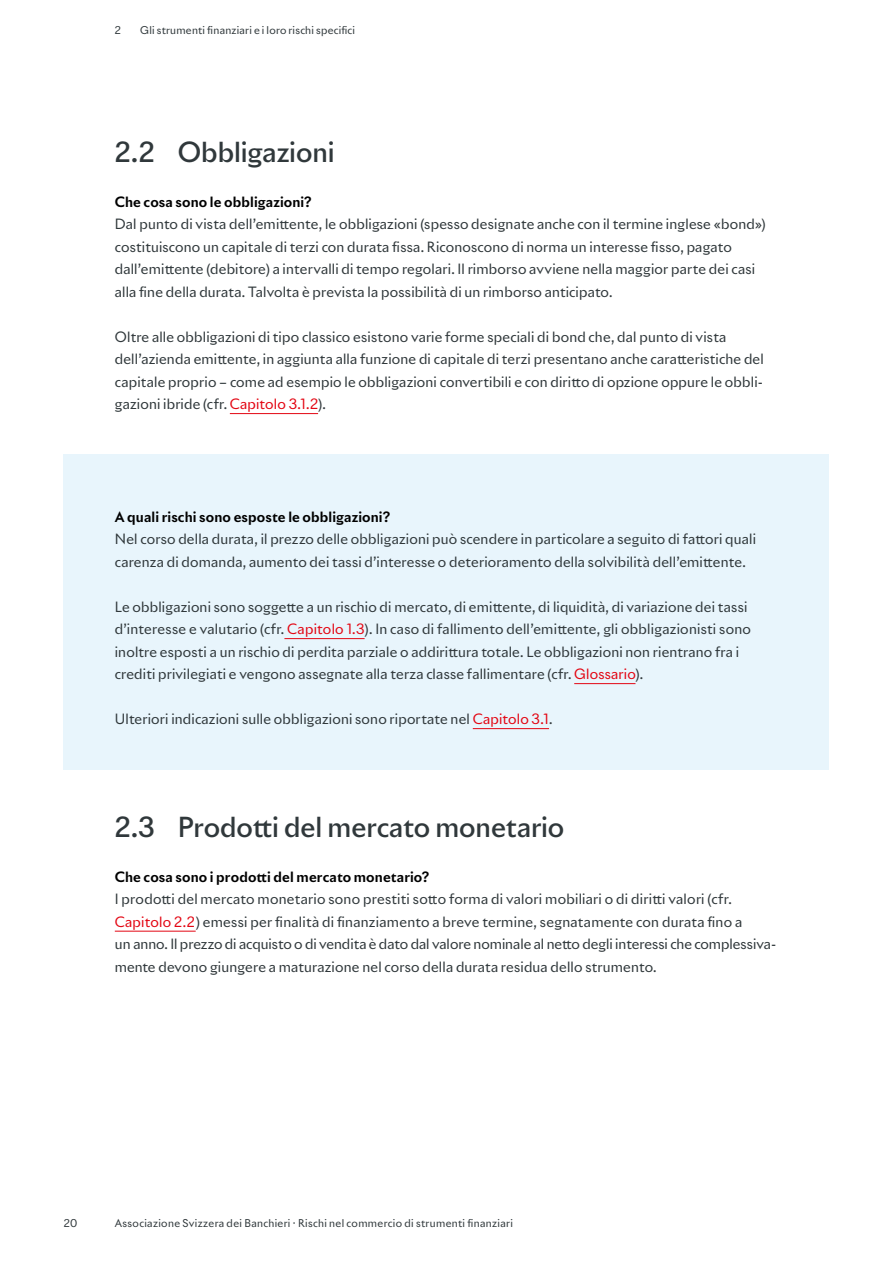
<style>
.page{position:relative;width:893px;height:1263px;background:#fff}
.page>*{position:absolute;margin:0;border:0;box-sizing:border-box;transform-origin:0 0}
.t1{font:500 27px "Riviera Nights";letter-spacing:-.005em;color:#30383b}
.t2{font:13.8px/22.5px "Riviera Nights";letter-spacing:.015em;color:#30383b}
.t3{font:700 13.8px "Riviera Nights";letter-spacing:.01em;color:#000}
.t4{font:10.5px "Riviera Nights";letter-spacing:.03em;color:#30383b}
.s1{color:#e30613}
</style>
<div class="page">
<hr style="left:115px;top:931px;width:81px;height:1px;background:#e30613">
<div style="left:64px;top:454px;width:765px;height:315px;background:#e8f5fc"></div>
<hr style="left:284px;top:638px;width:81px;height:1px;background:#e30613">
<hr style="left:574px;top:683px;width:61px;height:1px;background:#e30613">
<hr style="left:473px;top:728px;width:76px;height:1px;background:#e30613">
<hr style="left:230px;top:413px;width:88px;height:1px;background:#e30613">
<p class="t4" style="left:115px;top:23px;width:8px">2</p>
<p class="t4" style="left:140px;top:23px;width:216px">Gli strumenti finanziari e i loro rischi specifici</p>
<h1 class="t1" style="left:115px;top:134px;width:221px">2.2 Obbligazioni</h1>
<p class="t3" style="left:115px;top:193px;width:198px">Che cosa sono le obbligazioni?</p>
<p class="t2" style="left:115px;top:213px;width:652px">Dal punto di vista dell’emittente, le obbligazioni (spesso designate anche con il termine inglese «bond») costituiscono un capitale di terzi con durata fissa. Riconoscono di norma un interesse fisso, pagato dall’emittente (debitore) a intervalli di tempo regolari. Il rimborso avviene nella maggior parte dei casi alla fine della durata. Talvolta è prevista la possibilità di un rimborso anticipato.</p>
<p class="t2" style="left:115px;top:325px;width:651px">Oltre alle obbligazioni di tipo classico esistono varie forme speciali di bond che, dal punto di vista dell’azienda emittente, in aggiunta alla funzione di capitale di terzi presentano anche caratteristiche del capitale proprio – come ad esempio le obbligazioni convertibili e con diritto di opzione oppure le obbli&shy;gazioni ibride (cfr. <span class="s1">Capitolo 3.1.2</span>).</p>
<p class="t3" style="left:115px;top:508px;width:277px">A quali rischi sono esposte le obbligazioni?</p>
<p class="t2" style="left:115px;top:528px;width:643px">Nel corso della durata, il prezzo delle obbligazioni può scendere in particolare a seguito di fattori quali carenza di domanda, aumento dei tassi d’interesse o deterioramento della solvibilità dell’emittente.</p>
<p class="t2" style="left:115px;top:595px;width:638px">Le obbligazioni sono soggette a un rischio di mercato, di emittente, di liquidità, di variazione dei tassi d’interesse e valutario (cfr. <span class="s1">Capitolo 1.3</span>). In caso di fallimento dell’emittente, gli obbligazionisti sono inoltre esposti a un rischio di perdita parziale o addirittura totale. Le obbligazioni non rientrano fra i crediti privilegiati e vengono assegnate alla terza classe fallimentare (cfr. <span class="s1">Glossario</span>).</p>
<p class="t2" style="left:115px;top:708px;width:439px">Ulteriori indicazioni sulle obbligazioni sono riportate nel <span class="s1">Capitolo 3.1</span>.</p>
<h1 class="t1" style="left:115px;top:809px;width:451px">2.3 Prodotti del mercato monetario</h1>
<p class="t3" style="left:115px;top:868px;width:316px">Che cosa sono i prodotti del mercato monetario?</p>
<p class="t2" style="left:115px;top:888px;width:663px">I prodotti del mercato monetario sono prestiti sotto forma di valori mobiliari o di diritti valori (cfr.<br><span class="s1">Capitolo 2.2</span>) emessi per finalità di finanziamento a breve termine, segnatamente con durata fino a<br>un anno. Il prezzo di acquisto o di vendita è dato dal valore nominale al netto degli interessi che complessiva&shy;mente devono giungere a maturazione nel corso della durata residua dello strumento.</p>
<p class="t4" style="left:64px;top:1217px;width:15px">20</p>
<p class="t4" style="left:115px;top:1217px;width:400px">Associazione Svizzera dei Banchieri · Rischi nel commercio di strumenti finanziari</p>
</div>
